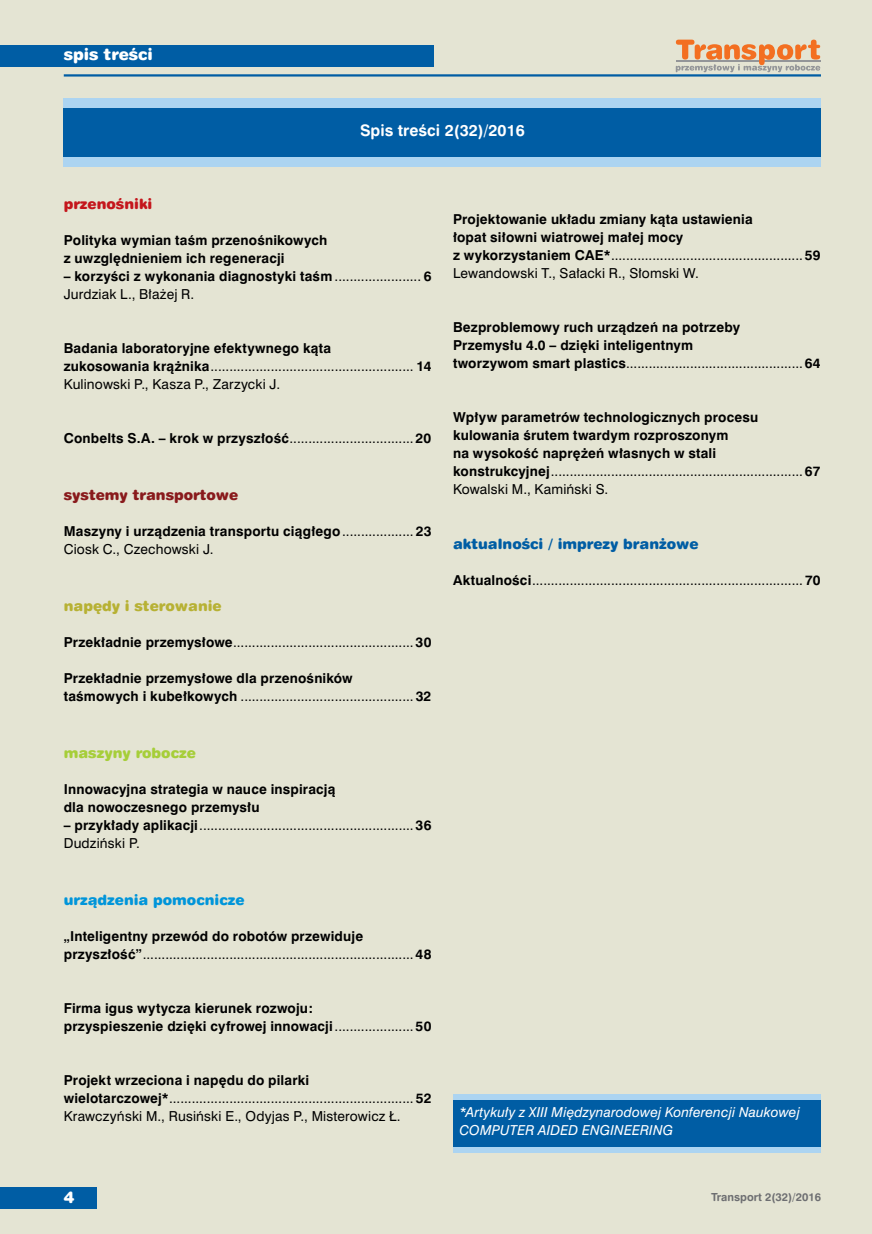
<style>
.page{position:relative;width:872px;height:1234px;background:#fff}
.page>*{position:absolute;margin:0;border:0;box-sizing:border-box;transform-origin:0 0}
.t1{font:15px "Swis 721 Bd Rnd PL";color:#fff}
.t2{font:15px "Swis 721 Blk Rnd PL";color:#fff}
.t3{font:13.5px "Swis 721 Blk Rnd PL";color:#005da4}
.t4{font:13.5px "Swis 721 Blk Rnd PL";color:#0095da}
.t5{font:13.5px "Swis 721 Blk Rnd PL";color:#891a1c}
.t6{font:13.5px "Swis 721 Blk Rnd PL";color:#b7b134}
.t7{font:13.5px "Swis 721 Blk Rnd PL";color:#a6ce39}
.t8{font:13.5px "Swis 721 Blk Rnd PL";color:#c4161c}
.t9{font:12.75px/18px "Swis 721 PL";letter-spacing:.015em;color:#000}
.t10{font:700 12.75px/18px "Swis 721 PL";letter-spacing:.015em;color:#000}
.t11{font:italic 12.75px/18px "Swis 721 PL";letter-spacing:.015em;color:#fff}
.t12{font:10.5px "Swis 721 Bd Rnd PL";color:#6d6e71}
.s1{font-weight:700}
.s2{font-weight:400}
</style>
<div class="page">
<div style="left:0;top:0;width:872px;height:1233px;background:#e4e4d3"></div>
<div style="left:0;top:1186px;width:97px;height:22px;background:#005da4"></div>
<div style="left:0;top:45px;width:433px;height:21px;background:#005da4"></div>
<hr style="left:64px;top:74px;width:757px;height:2px;background:#005da4">
<svg style="left:675px;top:40px;width:145px;height:32px"></svg>
<div style="left:64px;top:98px;width:757px;height:69px;background:#acd4f1"></div>
<div style="left:64px;top:108px;width:757px;height:49px;background:#005da4"></div>
<div style="left:453px;top:1094px;width:368px;height:58px;background:#acd4f1"></div>
<div style="left:453px;top:1100px;width:368px;height:46px;background:#005da4"></div>
<p class="t2" style="left:64px;top:45px;width:91px">spis treści</p>
<p class="t1" style="left:360px;top:121px;width:166px">Spis treści 2(32)/2016</p>
<p class="t8" style="left:64px;top:195px;width:90px">przenośniki</p>
<p class="t10" style="left:64px;top:231px;width:265px">Polityka wymian taśm przenośnikowych z uwzględnieniem ich regeneracji</p>
<p class="t9" style="left:64px;top:267px;width:369px"><span class="s1">– korzyści z wykonania diagnostyki taśm</span>........................ <span class="s1">6<br></span>Jurdziak L., Błażej R.</p>
<p class="t9" style="left:64px;top:339px;width:369px"><span class="s1">Badania laboratoryjne efektywnego kąta<br>zukosowania krążnika</span>....................................................... <span class="s1">14<br></span>Kulinowski P., Kasza P., Zarzycki J.</p>
<p class="t9" style="left:64px;top:429px;width:369px"><span class="s1">Conbelts S.A. – krok w przyszłość</span>..................................<span class="s1">20</span></p>
<p class="t5" style="left:64px;top:486px;width:176px">systemy transportowe</p>
<p class="t9" style="left:64px;top:522px;width:369px"><span class="s1">Maszyny i urządzenia transportu ciągłego</span>.................... <span class="s1">23<br></span>Ciosk C., Czechowski J.</p>
<p class="t6" style="left:64px;top:597px;width:159px">napędy i sterowanie</p>
<p class="t9" style="left:64px;top:633px;width:369px"><span class="s1">Przekładnie przemysłowe</span>.................................................<span class="s1">30</span></p>
<p class="t10" style="left:64px;top:669px;width:369px">Przekładnie przemysłowe dla przenośników<br>taśmowych i kubełkowych<span class="s2">...............................................</span> 32</p>
<p class="t7" style="left:64px;top:744px;width:134px">maszyny robocze</p>
<p class="t10" style="left:64px;top:780px;width:273px">Innowacyjna strategia w nauce inspiracją dla nowoczesnego przemysłu</p>
<p class="t9" style="left:64px;top:816px;width:369px"><span class="s1">– przykłady aplikacji</span>..........................................................<span class="s1">36<br></span>Dudziński P.</p>
<p class="t4" style="left:64px;top:891px;width:182px">urządzenia pomocnicze</p>
<p class="t9" style="left:64px;top:927px;width:369px"><span class="s1">„Inteligentny przewód do robotów przewiduje przyszłość”</span>.........................................................................<span class="s1">48</span></p>
<p class="t10" style="left:64px;top:999px;width:369px">Firma igus wytycza kierunek rozwoju:<br>przyspieszenie dzięki cyfrowej innowacji<span class="s2">......................</span> 50</p>
<p class="t9" style="left:64px;top:1071px;width:369px"><span class="s1">Projekt wrzeciona i napędu do pilarki wielotarczowej*</span>.................................................................. <span class="s1">52<br></span>Krawczyński M., Rusiński E., Odyjas P., Misterowicz Ł.</p>
<p class="t10" style="left:453px;top:210px;width:369px">Projektowanie układu zmiany kąta ustawienia<br>łopat siłowni wiatrowej małej mocy<br>z wykorzystaniem CAE*<span class="s2">....................................................</span> 59<br><span class="s2">Lewandowski T., Sałacki R., Słomski W.</span></p>
<p class="t10" style="left:453px;top:318px;width:369px">Bezproblemowy ruch urządzeń na potrzeby<br>Przemysłu 4.0 – dzięki inteligentnym<br>tworzywom smart plastics<span class="s2">................................................</span>64</p>
<p class="t10" style="left:453px;top:408px;width:369px">Wpływ parametrów technologicznych procesu kulowania śrutem twardym rozproszonym<br>na wysokość naprężeń własnych w stali konstrukcyjnej<span class="s2">....................................................................</span> 67<br><span class="s2">Kowalski M., Kamiński S.</span></p>
<p class="t3" style="left:453px;top:535px;width:247px">aktualności / imprezy branżowe</p>
<p class="t9" style="left:453px;top:571px;width:369px"><span class="s1">Aktualności</span>......................................................................... <span class="s1">70</span></p>
<p class="t11" style="left:459px;top:1103px;width:342px">*Artykuły z XIII Międzynarodowej Konferencji Naukowej<br>COMPUTER AIDED ENGINEERING</p>
<p class="t2" style="left:64px;top:1187px;width:12px">4</p>
<p class="t12" style="left:711px;top:1190px;width:111px">Transport 2(32)/2016</p>
</div>
